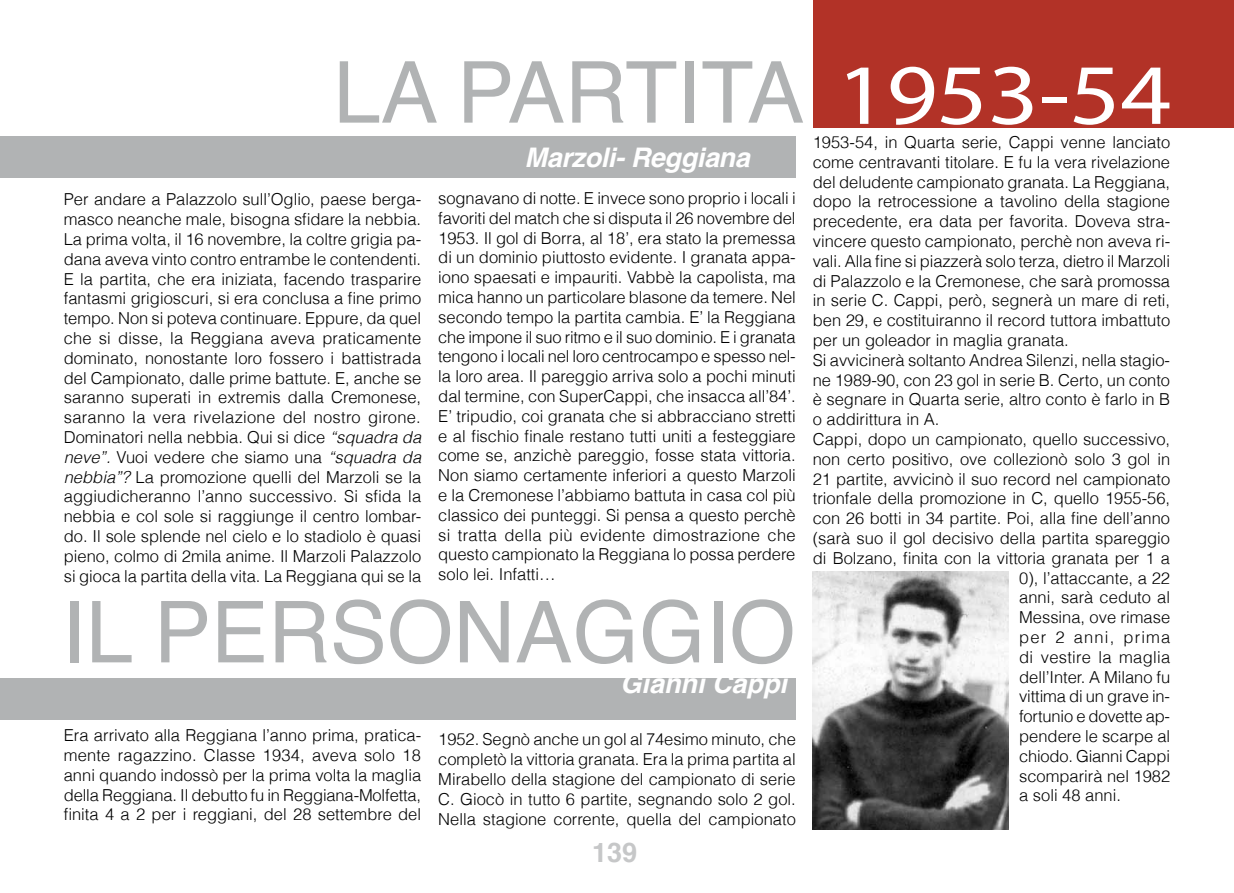
<style>
.page{position:relative;width:1234px;height:893px;background:#fff}
.page>*{position:absolute;margin:0;border:0;box-sizing:border-box;transform-origin:0 0}
.t1{font:86.55px "Myriad Pro";letter-spacing:-.005em;color:#fff;scale:1.15 1}
.t2{font:85.5px "Helvetica";color:#b1b3b4}
.t3{font:italic 700 27px "Helvetica";letter-spacing:-.015em;color:#fff}
.t4{font:700 27px "Helvetica";color:#c6c7c8}
.t5{font:300 16.5px/19.8px "Helvetica";color:#000;text-align:justify}
.t6{font:300 16.5px "Helvetica";letter-spacing:.02em;color:#000}
.t7{font:300 16.5px "Helvetica";letter-spacing:.07em;color:#000}
.s1{font-style:italic}
</style>
<div class="page">
<div style="left:812px;top:0;width:421px;height:128px;background:#b23227"></div>
<div style="left:0;top:136px;width:795px;height:41px;background:#b1b3b4"></div>
<div style="left:0;top:678px;width:795px;height:41px;background:#b1b3b4"></div>
<img style="left:812px;top:571px;width:195px;height:258px">
<h2 class="t2" style="left:333px;top:27px;width:337px">LA PA RTITA</h2>
<h3 class="t3" style="left:524px;top:136px;width:226px">Marzoli- Reggiana</h3>
<p class="t5" style="left:64px;top:189px;width:359px">Per andare a Palazzolo sull’Oglio, paese berga&shy;masco neanche male, bisogna sfidare la nebbia.<br>La prima volta, il 16 novembre, la coltre grigia pa&shy;dana aveva vinto contro entrambe le contendenti.<br>E la partita, che era iniziata, facendo trasparire fantasmi grigioscuri, si era conclusa a fine primo tempo. Non si poteva continuare. Eppure, da quel che si disse, la Reggiana aveva praticamente dominato, nonostante loro fossero i battistrada del Campionato, dalle prime battute. E, anche se saranno superati in extremis dalla Cremonese, saranno la vera rivelazione del nostro girone.<br>Dominatori nella nebbia. Qui si dice <span class="s1">“squadra da neve”.</span> Vuoi vedere che siamo una <span class="s1">“squadra da nebbia”?</span> La promozione quelli del Marzoli se la aggiudicheranno l’anno successivo. Si sfida la nebbia e col sole si raggiunge il centro lombar&shy;do. Il sole splende nel cielo e lo stadiolo è quasi pieno, colmo di 2mila anime. Il Marzoli Palazzolo si gioca la partita della vita. La Reggiana qui se la</p>
<p class="t5" style="left:438px;top:187px;width:359px">sognavano di notte. E invece sono proprio i locali i favoriti del match che si disputa il 26 novembre del 1953. Il gol di Borra, al 18’, era stato la premessa di un dominio piuttosto evidente. I granata appa&shy;iono spaesati e impauriti. Vabbè la capolista, ma mica hanno un particolare blasone da temere. Nel secondo tempo la partita cambia. E’ la Reggiana che impone il suo ritmo e il suo dominio. E i granata tengono i locali nel loro centrocampo e spesso nel&shy;la loro area. Il pareggio arriva solo a pochi minuti dal termine, con SuperCappi, che insacca all’84’.<br>E’ tripudio, coi granata che si abbracciano stretti e al fischio finale restano tutti uniti a festeggiare come se, anzichè pareggio, fosse stata vittoria.<br>Non siamo certamente inferiori a questo Marzoli e la Cremonese l’abbiamo battuta in casa col più classico dei punteggi. Si pensa a questo perchè si tratta della più evidente dimostrazione che questo campionato la Reggiana lo possa perdere solo lei. Infatti…</p>
<h2 class="t2" style="left:62px;top:566px;width:387px">IL PERSONA</h2>
<h2 class="t2" style="left:572px;top:566px;width:174px">GGIO</h2>
<h3 class="t3" style="left:620px;top:661px;width:168px">Gianni Cappi</h3>
<p class="t5" style="left:64px;top:725px;width:359px">Era arrivato alla Reggiana l’anno prima, pratica&shy;mente ragazzino. Classe 1934, aveva solo 18 anni quando indossò per la prima volta la maglia della Reggiana. Il debutto fu in Reggiana-Molfetta, finita 4 a 2 per i reggiani, del 28 settembre del</p>
<p class="t5" style="left:438px;top:729px;width:359px">1952. Segnò anche un gol al 74esimo minuto, che completò la vittoria granata. Era la prima partita al Mirabello della stagione del campionato di serie C. Giocò in tutto 6 partite, segnando solo 2 gol.<br>Nella stagione corrente, quella del campionato</p>
<h3 class="t4" style="left:592px;top:831px;width:47px">139</h3>
<h1 class="t1" style="left:836px;top:41px;width:293px">1953-54</h1>
<p class="t5" style="left:812px;top:131px;width:359px">1953-54, in Quarta serie, Cappi venne lanciato</p>
<p class="t5" style="left:812px;top:151px;width:359px">come centravanti titolare. E fu la vera rivelazione</p>
<p class="t5" style="left:812px;top:171px;width:359px">del deludente campionato granata. La Reggiana,</p>
<p class="t5" style="left:812px;top:191px;width:359px">dopo la retrocessione a tavolino della stagione</p>
<p class="t5" style="left:812px;top:211px;width:359px">precedente, era data per favorita. Doveva stra-</p>
<p class="t5" style="left:812px;top:230px;width:359px">vincere questo campionato, perchè non aveva ri-</p>
<p class="t5" style="left:812px;top:250px;width:359px">vali. Alla fine si piazzerà solo terza, dietro il Marzoli</p>
<p class="t5" style="left:812px;top:270px;width:359px">di Palazzolo e la Cremonese, che sarà promossa</p>
<p class="t5" style="left:812px;top:290px;width:359px">in serie C. Cappi, però, segnerà un mare di reti,</p>
<p class="t5" style="left:812px;top:310px;width:359px">ben 29, e costituiranno il record tuttora imbattuto</p>
<p class="t5" style="left:812px;top:329px;width:257px">per un goleador in maglia granata.</p>
<p class="t5" style="left:812px;top:349px;width:359px">Si avvicinerà soltanto Andrea Silenzi, nella stagio-</p>
<p class="t5" style="left:812px;top:369px;width:359px">ne 1989-90, con 23 gol in serie B. Certo, un conto</p>
<p class="t5" style="left:812px;top:389px;width:359px">è segnare in Quarta serie, altro conto è farlo in B</p>
<p class="t5" style="left:812px;top:409px;width:128px">o addirittura in A.</p>
<p class="t5" style="left:812px;top:428px;width:359px">Cappi, dopo un campionato, quello successivo,</p>
<p class="t5" style="left:812px;top:448px;width:359px">non certo positivo, ove collezionò solo 3 gol in</p>
<p class="t5" style="left:812px;top:468px;width:359px">21 partite, avvicinò il suo record nel campionato</p>
<p class="t5" style="left:812px;top:488px;width:359px">trionfale della promozione in C, quello 1955-56,</p>
<p class="t5" style="left:812px;top:508px;width:359px">con 26 botti in 34 partite. Poi, alla fine dell’anno</p>
<p class="t5" style="left:812px;top:527px;width:359px">(sarà suo il gol decisivo della partita spareggio</p>
<p class="t5" style="left:812px;top:547px;width:359px">di Bolzano, finita con la vittoria granata per 1 a</p>
<p class="t5" style="left:1018px;top:567px;width:152px">0), l’attaccante, a 22</p>
<p class="t5" style="left:1018px;top:587px;width:152px">anni, sarà ceduto al</p>
<p class="t5" style="left:1018px;top:607px;width:152px">Messina, ove rimase</p>
<p class="t7" style="left:1018px;top:624px;width:152px">per 2 anni, prima</p>
<p class="t6" style="left:1018px;top:644px;width:152px">di vestire la maglia</p>
<p class="t5" style="left:1018px;top:666px;width:152px">dell’Inter. A Milano fu</p>
<p class="t5" style="left:1018px;top:686px;width:152px">vittima di un grave in-</p>
<p class="t5" style="left:1018px;top:706px;width:152px">fortunio e dovette ap-</p>
<p class="t5" style="left:1018px;top:725px;width:152px">pendere le scarpe al</p>
<p class="t5" style="left:1018px;top:745px;width:152px">chiodo. Gianni Cappi</p>
<p class="t5" style="left:1018px;top:765px;width:152px">scomparirà nel 1982</p>
<p class="t5" style="left:1018px;top:785px;width:103px">a soli 48 anni.</p>
</div>
